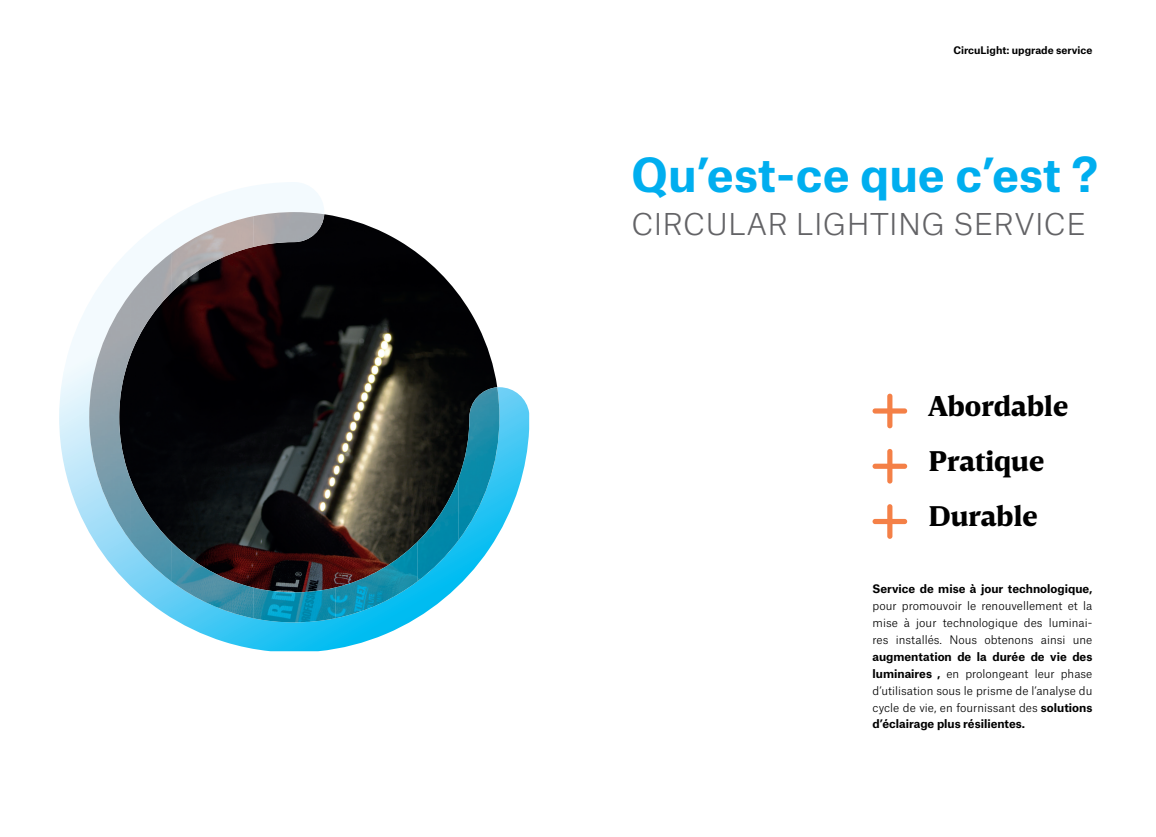
<style>
.page{position:relative;width:1156px;height:837px;background:#fff}
.page>*{position:absolute;margin:0;border:0;box-sizing:border-box;transform-origin:0 0}
.t1{font:700 45px "Atlas Grotesk";color:#00aeef}
.t2{font:900 29.12px/55.2px "Breve Text";color:#000}
.t3{font:300 28.75px "Atlas Grotesk";letter-spacing:.01em;color:#636366}
.t4{font:300 11.25px/16.9px "Atlas Grotesk";color:#000;text-align:justify}
.t5{font:700 11.25px "Atlas Grotesk";color:#000}
.t6{font:700 10px "Atlas Grotesk";color:#000}
.s1{font-weight:700}
</style>
<div class="page">
<svg style="left:59px;top:182px;width:470px;height:469px"></svg>
<img style="left:171px;top:216px;width:82px;height:77px">
<img style="left:253px;top:212px;width:71px;height:35px">
<img style="left:130px;top:253px;width:41px;height:103px">
<img style="left:89px;top:294px;width:41px;height:246px">
<img style="left:458px;top:387px;width:41px;height:153px">
<img style="left:130px;top:478px;width:41px;height:103px">
<img style="left:417px;top:477px;width:41px;height:104px">
<img style="left:171px;top:541px;width:82px;height:77px">
<img style="left:335px;top:541px;width:82px;height:77px">
<img style="left:253px;top:587px;width:82px;height:35px">
<div style="left:887px;top:393px;width:5px;height:35px;background:#f48047;border-radius:3px"></div>
<div style="left:872px;top:408px;width:35px;height:5px;background:#f48047;border-radius:3px"></div>
<div style="left:887px;top:449px;width:5px;height:34px;background:#f48047;border-radius:3px"></div>
<div style="left:872px;top:463px;width:35px;height:5px;background:#f48047;border-radius:3px"></div>
<div style="left:887px;top:504px;width:5px;height:34px;background:#f48047;border-radius:3px"></div>
<div style="left:872px;top:518px;width:35px;height:6px;background:#f48047;border-radius:3px"></div>
<p class="t6" style="left:953px;top:42px;width:140px">CircuLight: upgrade service</p>
<h1 class="t1" style="left:631px;top:137px;width:468px">Qu’est-ce que c’est ?</h1>
<h3 class="t3" style="left:631px;top:202px;width:456px">CIRCULAR LIGHTING SERVICE</h3>
<h2 class="t2" style="left:928px;top:379px;width:141px">Abordable<br>Pratique<br>Durable</h2>
<p class="t5" style="left:872px;top:579px;width:221px">Service de mise à jour technologique,</p>
<p class="t4" style="left:872px;top:596px;width:221px">pour promouvoir le renouvellement et la mise à jour technologique des luminai&shy;res installés. Nous obtenons ainsi une</p>
<p class="t4" style="left:872px;top:646px;width:221px"><span class="s1">augmentation de la durée de vie des luminaires ,</span> en prolongeant leur phase d’utilisation sous le prisme de l’analyse du cycle de vie, en fournissant des <span class="s1">solutions d’éclairage plus résilientes.</span></p>
</div>
